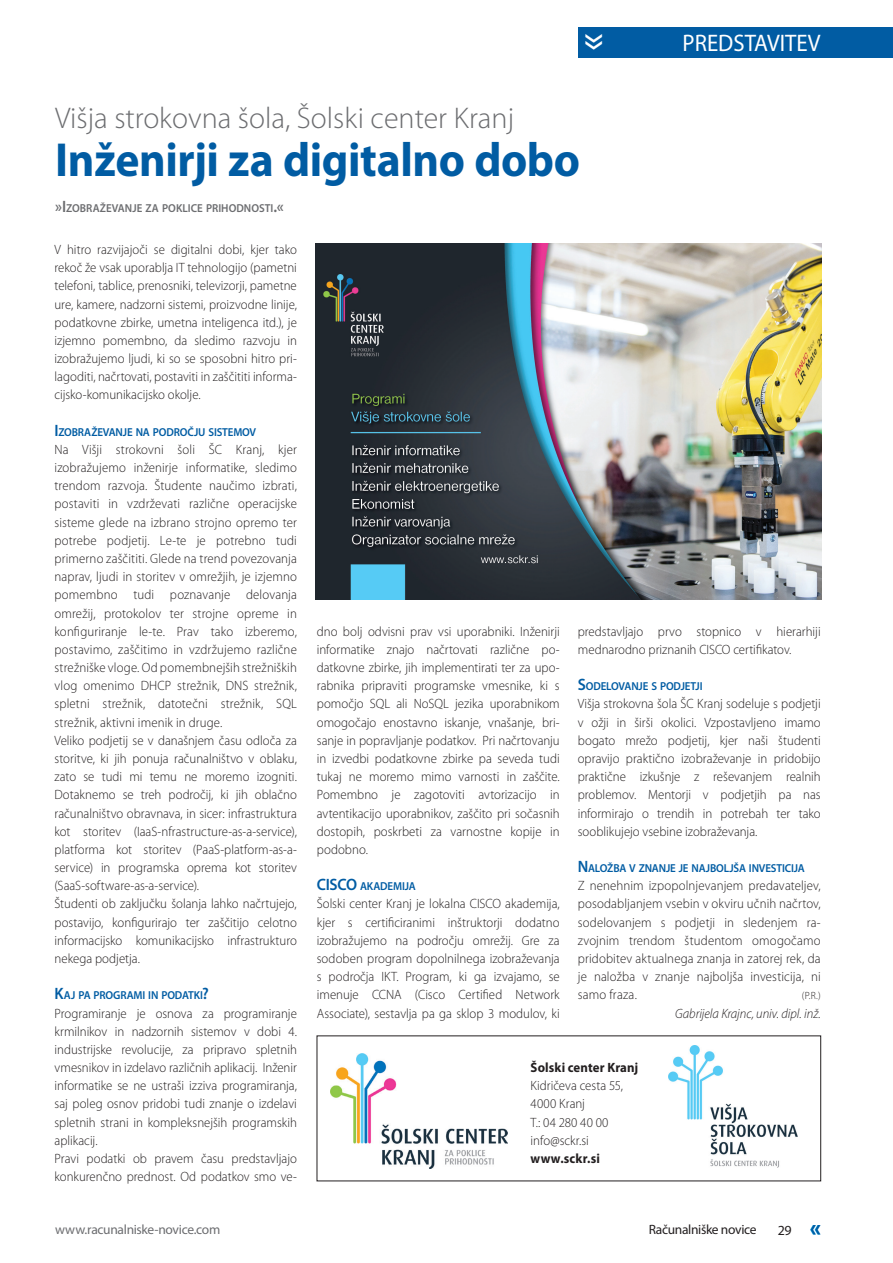
<style>
.page{position:relative;width:893px;height:1263px;background:#fff}
.page>*{position:absolute;margin:0;border:0;box-sizing:border-box;transform-origin:0 0}
.Predstavitev_Naslov{font:700 48px "Myriad Pro";letter-spacing:-.01em;color:#015ca3;scale:.95 1}
.t1{font:45px "Myriad Pro";color:#fff;scale:.95 1}
.Nadnaslov{font:300 30px "Myriad Pro";color:#6c6d70}
.t2{font:24px "Myriad Pro";color:#fff;scale:.95 1}
.Novice_Vsebina{font:600 16.5px "Myriad Pro";color:#015ca3;scale:.95 1}
.t3{font:13.95px "Myriad Pro";color:#231f20}
.Novice_Vsebina-2{font:300 13.5px/18.1px "Myriad Pro";letter-spacing:.005em;color:#231f20;text-align:justify;scale:.95 1}
.Novice_Vsebina-3{font:italic 300 13.5px "Myriad Pro";color:#231f20;scale:.95 1}
.Novice_Vsebina-4{font:700 13.5px "Myriad Pro";letter-spacing:.01em;color:#231f20;scale:.95 1}
.t4{font:13.5px "Myriad Pro";letter-spacing:-.025em;color:#6c6d70}
.t5{font:13.5px "Myriad Pro";letter-spacing:-.025em;color:#231f20}
.Novice_Vsebina-5{font:600 11.55px "Myriad Pro";letter-spacing:-.015em;color:#015ca3;scale:.95 1}
.Podnaslov{font:600 11.55px "Myriad Pro";color:#6c6d70;scale:.95 1}
.Novice_Vsebina-6{font:300 10.5px "Myriad Pro";color:#231f20;scale:.95 1}
.s1{font-size:16.5px}
.s2{font-weight:700;font-size:24.75px;color:#00aeef}
</style>
<div class="page">
<img style="left:331px;top:1054px;width:177px;height:114px">
<img style="left:669px;top:1045px;width:129px;height:122px">
<img style="left:315px;top:243px;width:507px;height:356px">
<div style="left:578px;top:27px;width:315px;height:31px;background:#015ca3"></div>
<h2 class="t1" style="left:625px;top:33px;width:20px;rotate:90deg">»</h2>
<h3 class="t2" style="left:683px;top:29px;width:147px">PREDSTAVITEV</h3>
<h3 class="t2" style="left:713px;top:29px;width:115px">AKTUALNO</h3>
<p class="Nadnaslov" style="left:55px;top:100px;width:460px">Višja strokovna šola, Šolski center Kranj</p>
<p class="Predstavitev_Naslov" style="left:55px;top:129px;width:554px">Inženirji za digitalno dobo</p>
<p class="Podnaslov" style="left:55px;top:201px;width:242px"><span class="s1">»I</span>ZOBRAŽEVANJE ZA POKLICE PRIHODNOSTI<span class="s1">.«</span></p>
<p class="Novice_Vsebina-2" style="left:55px;top:240px;width:257px">V hitro razvijajoči se digitalni dobi, kjer tako rekoč že vsak uporablja IT tehnologijo (pametni telefoni, tablice, prenosniki, televizorji, pametne ure, kamere, nadzorni sistemi, proizvodne linije, podatkovne zbirke, umetna inteligenca itd.), je izjemno pomembno, da sledimo razvoju in izobražujemo ljudi, ki so se sposobni hitro pri&shy;lagoditi, načrtovati, postaviti in zaščititi informa&shy;cijsko-komunikacijsko okolje.</p>
<p class="Novice_Vsebina-5" style="left:55px;top:424px;width:214px"><span class="s1">I</span>ZOBRAŽEVANJE NA PODROČJU SISTEMOV</p>
<p class="Novice_Vsebina-2" style="left:55px;top:440px;width:257px">Na Višji strokovni šoli ŠC Kranj, kjer izobražujemo inženirje informatike, sledimo trendom razvoja. Študente naučimo izbrati, postaviti in vzdrževati različne operacijske sisteme glede na izbrano strojno opremo ter potrebe podjetij. Le-te je potrebno tudi primerno zaščititi. Glede na trend povezovanja naprav, ljudi in storitev v omrežjih, je izjemno pomembno tudi poznavanje delovanja omrežij, protokolov ter strojne opreme in konfiguriranje le-te. Prav tako izberemo, postavimo, zaščitimo in vzdržujemo različne strežniške vloge. Od pomembnejših strežniških vlog omenimo DHCP strežnik, DNS strežnik, spletni strežnik, datotečni strežnik, SQL strežnik, aktivni imenik in druge.</p>
<p class="Novice_Vsebina-2" style="left:55px;top:731px;width:257px">Veliko podjetij se v današnjem času odloča za storitve, ki jih ponuja računalništvo v oblaku, zato se tudi mi temu ne moremo izogniti.<br>Dotaknemo se treh področij, ki jih oblačno računalništvo obravnava, in sicer: infrastruktura kot storitev (IaaS-nfrastructure-as-a-service), platforma kot storitev (PaaS-platform-as-a&shy;service) in programska oprema kot storitev (SaaS-software-as-a-service).</p>
<p class="Novice_Vsebina-2" style="left:55px;top:895px;width:257px">Študenti ob zaključku šolanja lahko načrtujejo, postavijo, konfigurirajo ter zaščitijo celotno informacijsko komunikacijsko infrastrukturo nekega podjetja.</p>
<p class="Novice_Vsebina-5" style="left:55px;top:988px;width:164px"><span class="s1">K</span>AJ PA PROGRAMI IN PODATKI<span class="s1">?</span></p>
<p class="Novice_Vsebina-2" style="left:55px;top:1004px;width:257px">Programiranje je osnova za programiranje krmilnikov in nadzornih sistemov v dobi 4. industrijske revolucije, za pripravo spletnih vmesnikov in izdelavo različnih aplikacij. Inženir informatike se ne ustraši izziva programiranja, saj poleg osnov pridobi tudi znanje o izdelavi spletnih strani in kompleksnejših programskih aplikacij.</p>
<p class="Novice_Vsebina-2" style="left:55px;top:1149px;width:257px">Pravi podatki ob pravem času predstavljajo konkurenčno prednost. Od podatkov smo ve-</p>
<p class="Novice_Vsebina-2" style="left:317px;top:622px;width:257px">dno bolj odvisni prav vsi uporabniki. Inženirji informatike znajo načrtovati različne po&shy;datkovne zbirke, jih implementirati ter za upo&shy;rabnika pripraviti programske vmesnike, ki s pomočjo SQL ali NoSQL jezika uporabnikom omogočajo enostavno iskanje, vnašanje, bri&shy;sanje in popravljanje podatkov. Pri načrtovanju in izvedbi podatkovne zbirke pa seveda tudi tukaj ne moremo mimo varnosti in zaščite.<br>Pomembno je zagotoviti avtorizacijo in avtentikacijo uporabnikov, zaščito pri sočasnih dostopih, poskrbeti za varnostne kopije in podobno.</p>
<p class="Novice_Vsebina" style="left:317px;top:874px;width:24px">CISCO</p>
<p class="Novice_Vsebina-5" style="left:360px;top:879px;width:60px">AKADEMIJA</p>
<p class="Novice_Vsebina-2" style="left:317px;top:895px;width:257px">Šolski center Kranj je lokalna CISCO akademija, kjer s certificiranimi inštruktorji dodatno izobražujemo na področju omrežij. Gre za sodoben program dopolnilnega izobraževanja s področja IKT. Program, ki ga izvajamo, se imenuje CCNA (Cisco Certified Network Associate), sestavlja pa ga sklop 3 modulov, ki</p>
<p class="Novice_Vsebina-2" style="left:578px;top:622px;width:257px">predstavljajo prvo stopnico v hierarhiji mednarodno priznanih CISCO certifikatov.</p>
<p class="Novice_Vsebina-5" style="left:578px;top:679px;width:131px"><span class="s1">S</span>ODELOVANJE S PODJETJI</p>
<p class="Novice_Vsebina-2" style="left:578px;top:695px;width:257px">Višja strokovna šola ŠC Kranj sodeluje s podjetji v ožji in širši okolici. Vzpostavljeno imamo bogato mrežo podjetij, kjer naši študenti opravijo praktično izobraževanje in pridobijo praktične izkušnje z reševanjem realnih problemov. Mentorji v podjetjih pa nas informirajo o trendih in potrebah ter tako sooblikujejo vsebine izobraževanja.</p>
<p class="Novice_Vsebina-5" style="left:578px;top:861px;width:240px"><span class="s1">N</span>ALOŽBA V ZNANJE JE NAJBOLJŠA INVESTICIJA</p>
<p class="Novice_Vsebina-2" style="left:578px;top:876px;width:257px">Z nenehnim izpopolnjevanjem predavateljev, posodabljanjem vsebin v okviru učnih načrtov, sodelovanjem s podjetji in sledenjem ra&shy;zvojnim trendom študentom omogočamo pridobitev aktualnega znanja in zatorej rek, da je naložba v znanje najboljša investicija, ni samo fraza.</p>
<p class="Novice_Vsebina-6" style="left:802px;top:989px;width:21px">(P.R.)</p>
<p class="Novice_Vsebina-3" style="left:675px;top:1005px;width:155px">Gabrijela Krajnc, univ. dipl. inž.</p>
<p class="Novice_Vsebina-4" style="left:531px;top:1059px;width:115px">Šolski center Kranj</p>
<p class="Novice_Vsebina-2" style="left:531px;top:1076px;width:99px">Kidričeva cesta 55,</p>
<p class="Novice_Vsebina-2" style="left:531px;top:1095px;width:59px">4000 Kranj</p>
<p class="Novice_Vsebina-2" style="left:531px;top:1113px;width:84px">T.: 04 280 40 00</p>
<p class="Novice_Vsebina-2" style="left:531px;top:1131px;width:63px">info@sckr.si</p>
<p class="Novice_Vsebina-4" style="left:531px;top:1149px;width:74px">www.sckr.si</p>
<p class="t4" style="left:55px;top:1221px;width:166px">www.racunalniske-novice.com</p>
<p class="t5" style="left:649px;top:1221px;width:109px">Računalniške novice</p>
<p class="t3" style="left:778px;top:1221px;width:45px">29 <span class="s2">«</span></p>
</div>
